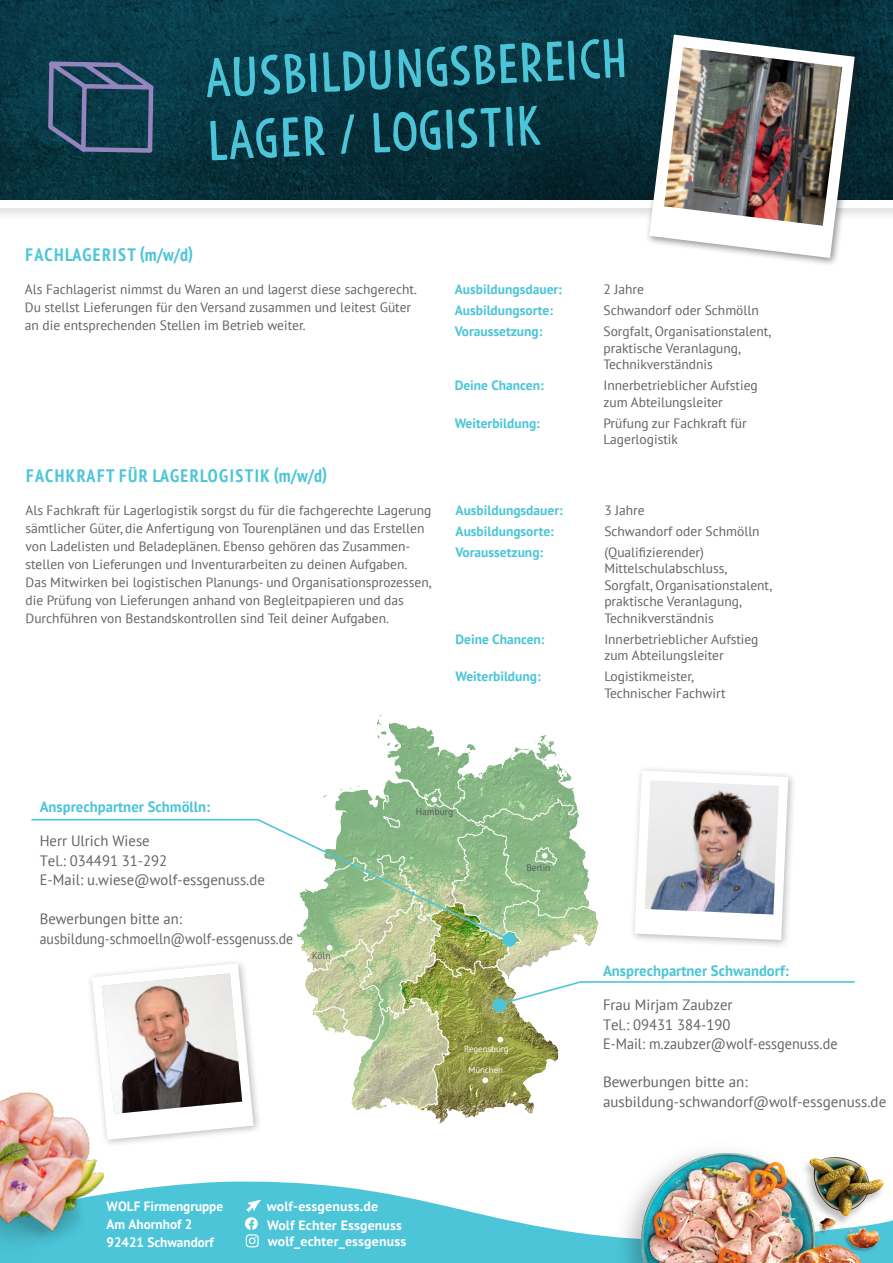
<style>
.page{position:relative;width:893px;height:1263px;background:#fff}
.page>*{position:absolute;margin:0;border:0;box-sizing:border-box;transform-origin:0 0}
.t1{font:52.5px/62.8px "Argone";color:#4cc5d8}
.t2{font:700 condensed 18px "PT Sans";letter-spacing:.08em;color:#4cc5d8}
.t3{font:15px/19.5px "PT Sans";color:#636366}
.t4{font:700 15px "PT Sans";color:#4cc5d8}
.t5{font:13.5px/16.5px "PT Sans";color:#636366}
.t6{font:700 13.5px "PT Sans";color:#4cc5d8}
.t7{font:700 13.5px/18px "PT Sans";letter-spacing:.01em;color:#fff}
.t8{font:9.45px "PT Sans";color:#57585a}
.t9{font:8.85px "PT Sans";color:#fff}
</style>
<div class="page">
<img style="left:301px;top:715px;width:298px;height:409px">
<svg style="left:542px;top:853px;width:5px;height:6px"></svg>
<svg style="left:431px;top:797px;width:6px;height:5px"></svg>
<svg style="left:482px;top:1077px;width:6px;height:6px"></svg>
<svg style="left:497px;top:1037px;width:6px;height:5px"></svg>
<svg style="left:327px;top:945px;width:6px;height:6px"></svg>
<img style="left:0;top:0;width:893px;height:195px">
<div style="left:0;top:195px;width:893px;height:26px;background:#231f20;opacity:.2"></div>
<div style="left:0;top:200px;width:893px;height:7px;background:#fff"></div>
<svg style="left:46px;top:55px;width:111px;height:101px;background:#264a60"></svg>
<svg style="left:492px;top:922px;width:35px;height:36px"></svg>
<div style="left:502px;top:933px;width:15px;height:14px;background:#4cc5d8;border-radius:50%"></div>
<svg style="left:481px;top:987px;width:36px;height:36px"></svg>
<div style="left:492px;top:998px;width:14px;height:14px;background:#4cc5d8;border-radius:50%"></div>
<svg style="left:31px;top:818px;width:481px;height:124px"></svg>
<svg style="left:498px;top:980px;width:357px;height:26px"></svg>
<svg style="left:176px;top:963px;width:78px;height:174px"></svg>
<img style="left:184px;top:973px;width:58px;height:141px">
<svg style="left:184px;top:1181px;width:346px;height:82px;fill:#4cc5d8"></svg>
<img style="left:530px;top:1105px;width:363px;height:158px">
<div style="left:629px;top:765px;width:168px;height:183px;background:#231f20;opacity:.3"></div>
<svg style="left:635px;top:770px;width:153px;height:170px"></svg>
<img style="left:645px;top:780px;width:134px;height:134px">
<img style="left:0;top:968px;width:184px;height:295px">
<div style="left:645px;top:30px;width:219px;height:237px;background:#231f20;opacity:.5"></div>
<svg style="left:649px;top:35px;width:206px;height:223px"></svg>
<img style="left:664px;top:47px;width:178px;height:179px">
<svg style="left:245px;top:1200px;width:16px;height:47px"></svg>
<h1 class="t1" style="left:202px;top:49px;width:426px;rotate:-3deg">Ausbildungsbereich<br>Lager / Logistik</h1>
<h2 class="t2" style="left:26px;top:242px;width:169px">FACHLAGERIST (m/w/d)</h2>
<p class="t5" style="left:25px;top:280px;width:394px;line-height:18px">Als Fachlagerist nimmst du Waren an und lagerst diese sachgerecht.<br>Du stellst Lieferungen für den Versand zusammen und leitest Güter an die entsprechenden Stellen im Betrieb weiter.</p>
<p class="t6" style="left:455px;top:280px;width:109px">Ausbildungsdauer:</p>
<p class="t5" style="left:603px;top:281px;width:42px">2 Jahre</p>
<p class="t6" style="left:455px;top:301px;width:100px">Ausbildungsorte:</p>
<p class="t5" style="left:603px;top:302px;width:157px">Schwandorf oder Schmölln</p>
<p class="t6" style="left:455px;top:322px;width:89px">Voraussetzung:</p>
<p class="t5" style="left:603px;top:323px;width:169px">Sorgfalt, Organisationstalent, praktische Veranlagung,<br>Technikverständnis</p>
<p class="t6" style="left:455px;top:376px;width:91px">Deine Chancen:</p>
<p class="t5" style="left:603px;top:377px;width:156px">Innerbetrieblicher Aufstieg zum Abteilungsleiter</p>
<p class="t6" style="left:455px;top:414px;width:87px">Weiterbildung:</p>
<p class="t5" style="left:603px;top:414px;width:145px">Prüfung zur Fachkraft für<br>Lagerlogistik</p>
<h2 class="t2" style="left:26px;top:464px;width:302px">FACHKRAFT FÜR LAGERLOGISTIK (m/w/d)</h2>
<p class="t5" style="left:26px;top:501px;width:407px;line-height:18px">Als Fachkraft für Lagerlogistik sorgst du für die fachgerechte Lagerung sämtlicher Güter, die Anfertigung von Tourenplänen und das Erstellen von Ladelisten und Beladeplänen. Ebenso gehören das Zusammen&shy;stellen von Lieferungen und Inventurarbeiten zu deinen Aufgaben.<br>Das Mitwirken bei logistischen Planungs- und Organisationsprozessen, die Prüfung von Lieferungen anhand von Begleitpapieren und das Durchführen von Bestandskontrollen sind Teil deiner Aufgaben.</p>
<p class="t6" style="left:455px;top:501px;width:109px">Ausbildungsdauer:</p>
<p class="t5" style="left:604px;top:501px;width:42px">3 Jahre</p>
<p class="t6" style="left:455px;top:522px;width:100px">Ausbildungsorte:</p>
<p class="t5" style="left:604px;top:522px;width:157px">Schwandorf oder Schmölln</p>
<p class="t6" style="left:455px;top:543px;width:89px">Voraussetzung:</p>
<p class="t5" style="left:604px;top:543px;width:169px">(Qualifizierender)<br>Mittelschulabschluss,<br>Sorgfalt, Organisationstalent, praktische Veranlagung,<br>Technikverständnis</p>
<p class="t6" style="left:455px;top:630px;width:91px">Deine Chancen:</p>
<p class="t5" style="left:604px;top:630px;width:156px">Innerbetrieblicher Aufstieg zum Abteilungsleiter</p>
<p class="t6" style="left:455px;top:668px;width:87px">Weiterbildung:</p>
<p class="t5" style="left:604px;top:668px;width:123px">Logistikmeister,<br>Technischer Fachwirt</p>
<p class="t4" style="left:40px;top:796px;width:172px">Ansprechpartner Schmölln:</p>
<p class="t3" style="left:40px;top:831px;width:227px">Herr Ulrich Wiese<br>Tel.: 034491 31-292<br>E-Mail: u.wiese@wolf-essgenuss.de</p>
<p class="t3" style="left:40px;top:909px;width:255px">Bewerbungen bitte an: ausbildung-schmoelln@wolf-essgenuss.de</p>
<p class="t8" style="left:312px;top:949px;width:20px">Köln</p>
<p class="t8" style="left:416px;top:806px;width:39px">Hamburg</p>
<p class="t8" style="left:526px;top:862px;width:26px">Berlin</p>
<p class="t9" style="left:464px;top:1043px;width:46px">Regensburg</p>
<p class="t9" style="left:468px;top:1064px;width:36px">München</p>
<p class="t7" style="left:107px;top:1197px;width:118px">WOLF Firmengruppe<br>Am Ahornhof 2<br>92421 Schwandorf</p>
<p class="t7" style="left:267px;top:1196px;width:137px;line-height:18.8px">wolf-essgenuss.de<br>Wolf Echter Essgenuss</p>
<p class="t7" style="left:268px;top:1232px;width:140px">wolf_echter_essgenuss</p>
<p class="t4" style="left:603px;top:960px;width:187px">Ansprechpartner Schwandorf:</p>
<p class="t3" style="left:603px;top:995px;width:236px">Frau Mirjam Zaubzer<br>Tel.: 09431 384-190<br>E-Mail: m.zaubzer@wolf-essgenuss.de</p>
<p class="t3" style="left:603px;top:1072px;width:285px">Bewerbungen bitte an: ausbildung-schwandorf@wolf-essgenuss.de</p>
</div>
